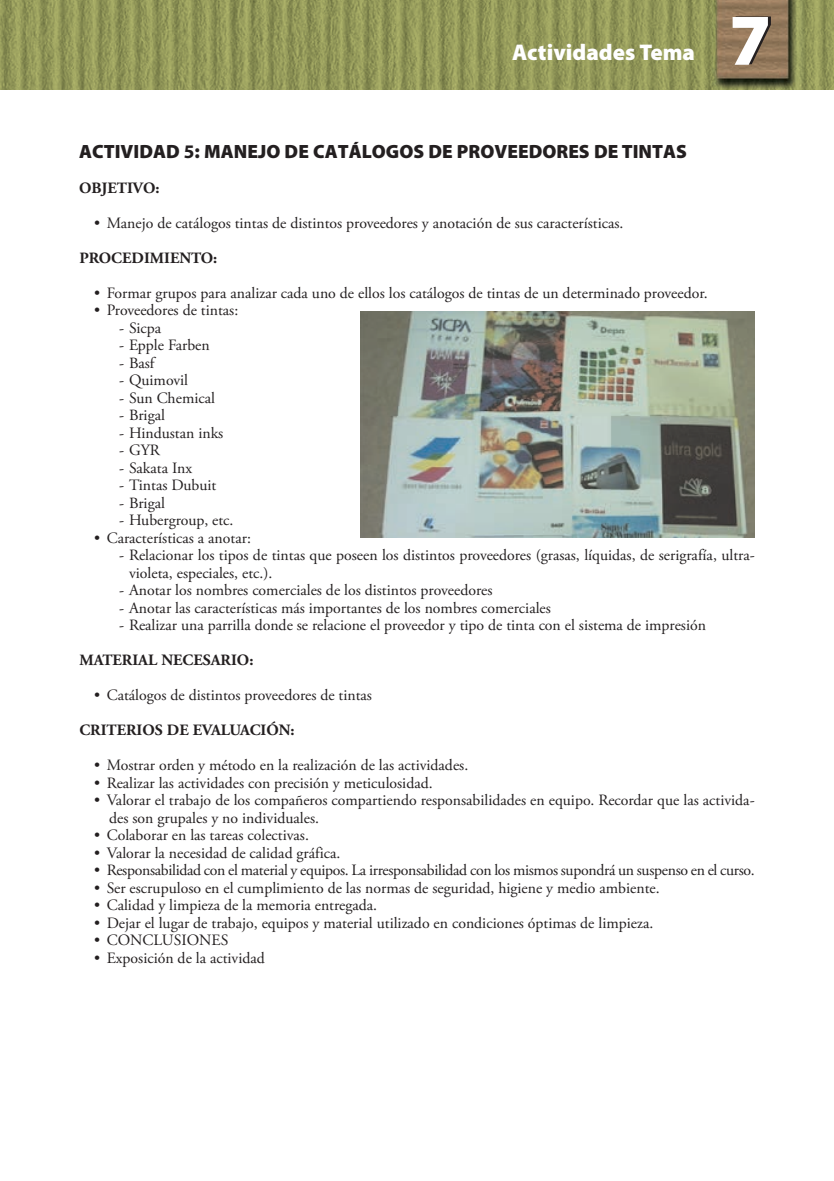
<style>
.page{position:relative;width:834px;height:1181px;background:#fff}
.page>*{position:absolute;margin:0;border:0;box-sizing:border-box;transform-origin:0 0}
.t1{font:900 73.5px "Myriad Pro";color:#fff}
.t2{font:900 22.75px "Myriad Pro";color:#fff}
.t3{font:900 19.25px "Myriad Pro";color:#231f20}
.t4{font:15.75px/17.5px "Adobe Garamond Pro";color:#231f20}
.t5{font:15.75px "Adobe Garamond Pro";letter-spacing:-.02em;color:#231f20}
.t6{font:700 15.75px "Adobe Garamond Pro";color:#231f20}
.s1{font-weight:700}
</style>
<div class="page">
<img style="left:0;top:0;width:833px;height:89px">
<img style="left:360px;top:311px;width:394px;height:226px">
<h2 class="t2" style="left:512px;top:44px;width:184px">Actividades Tema</h2>
<h1 class="t1" style="left:729px;top:13px;width:44px">7</h1>
<p class="t3" style="left:79px;top:145px;width:609px">ACTIVIDAD <span class="s1">5</span>: MANEJO DE CATÁLOGOS DE PROVEEDORES DE TINTAS</p>
<p class="t6" style="left:79px;top:181px;width:82px">OBJETIVO:</p>
<p class="t4" style="left:94px;top:215px;width:530px">• Manejo de catálogos tintas de distintos proveedores y anotación de sus características.</p>
<p class="t6" style="left:79px;top:251px;width:139px">PROCEDIMIENTO:</p>
<p class="t4" style="left:94px;top:285px;width:614px">• Formar grupos para analizar cada uno de ellos los catálogos de tintas de un determinado proveedor.</p>
<p class="t4" style="left:94px;top:303px;width:145px">• Proveedores de tintas:</p>
<p class="t4" style="left:119px;top:320px;width:44px">- Sicpa</p>
<p class="t4" style="left:119px;top:338px;width:92px">- Epple Farben</p>
<p class="t4" style="left:119px;top:355px;width:37px">- Basf</p>
<p class="t4" style="left:119px;top:373px;width:70px">- Quimovil</p>
<p class="t4" style="left:119px;top:390px;width:97px">- Sun Chemical</p>
<p class="t4" style="left:119px;top:408px;width:47px">- Brigal</p>
<p class="t4" style="left:119px;top:425px;width:106px">- Hindustan inks</p>
<p class="t4" style="left:119px;top:443px;width:42px">- GYR</p>
<p class="t4" style="left:119px;top:460px;width:75px">- Sakata Inx</p>
<p class="t4" style="left:119px;top:478px;width:99px">- Tintas Dubuit</p>
<p class="t4" style="left:119px;top:495px;width:47px">- Brigal</p>
<p class="t4" style="left:119px;top:513px;width:116px">- Hubergroup, etc.</p>
<p class="t4" style="left:94px;top:530px;width:158px">• Características a anotar:</p>
<p class="t4" style="left:129px;top:548px;width:627px;text-indent:-10px">- Relacionar los tipos de tintas que poseen los distintos proveedores (grasas, líquidas, de serigrafía, ultra&shy;violeta, especiales, etc.).</p>
<p class="t4" style="left:119px;top:583px;width:375px">- Anotar los nombres comerciales de los distintos proveedores</p>
<p class="t4" style="left:119px;top:600px;width:433px">- Anotar las características más importantes de los nombres comerciales</p>
<p class="t4" style="left:119px;top:618px;width:588px">- Realizar una parrilla donde se relacione el proveedor y tipo de tinta con el sistema de impresión</p>
<p class="t6" style="left:79px;top:654px;width:175px">MATERIAL NECESARIO:</p>
<p class="t4" style="left:94px;top:688px;width:279px">• Catálogos de distintos proveedores de tintas</p>
<p class="t6" style="left:79px;top:724px;width:217px">CRITERIOS DE EVALUACIÓN:</p>
<p class="t4" style="left:94px;top:758px;width:375px">• Mostrar orden y método en la realización de las actividades.</p>
<p class="t4" style="left:94px;top:775px;width:340px">• Realizar las actividades con precisión y meticulosidad.</p>
<p class="t4" style="left:109px;top:793px;width:647px;text-indent:-15px">• Valorar el trabajo de los compañeros compartiendo responsabilidades en equipo. Recordar que las activida&shy;des son grupales y no individuales.</p>
<p class="t4" style="left:94px;top:828px;width:216px">• Colaborar en las tareas colectivas.</p>
<p class="t4" style="left:94px;top:845px;width:247px">• Valorar la necesidad de calidad gráfica.</p>
<p class="t5" style="left:94px;top:864px;width:661px">• Responsabilidad con el material y equipos. La irresponsabilidad con los mismos supondrá un suspenso en el curso.</p>
<p class="t4" style="left:94px;top:880px;width:566px">• Ser escrupuloso en el cumplimiento de las normas de seguridad, higiene y medio ambiente.</p>
<p class="t4" style="left:94px;top:898px;width:284px">• Calidad y limpieza de la memoria entregada.</p>
<p class="t4" style="left:94px;top:915px;width:560px">• Dejar el lugar de trabajo, equipos y material utilizado en condiciones óptimas de limpieza.</p>
<p class="t4" style="left:94px;top:933px;width:136px">• CONCLUSIONES</p>
<p class="t4" style="left:94px;top:950px;width:172px">• Exposición de la actividad</p>
</div>
